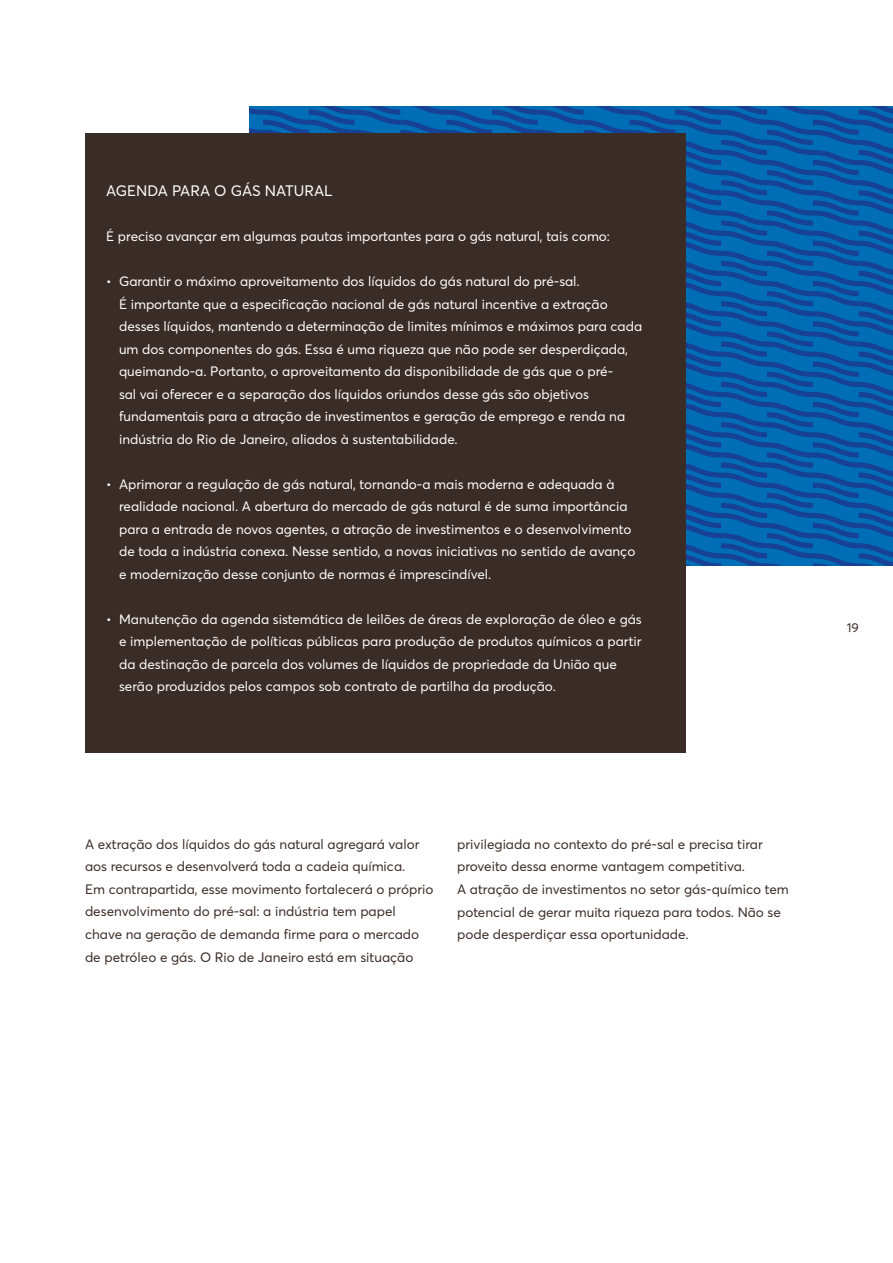
<style>
.page{position:relative;width:893px;height:1263px;background:#fff}
.page>*{position:absolute;margin:0;border:0;box-sizing:border-box;transform-origin:0 0}
.t1{font:15px "Averta";color:#fff}
.t2{font:13.5px/22.5px "Averta";color:#fff}
.t3{font:13.5px/22.5px "Averta";color:#3a2c26}
.t4{font:12.75px "Averta";color:#3a2c26}
</style>
<div class="page">
<svg style="left:250px;top:106px;width:643px;height:460px;background:#085ca9"></svg>
<div style="left:85px;top:133px;width:601px;height:620px;background:#3a2c26"></div>
<p class="t1" style="left:106px;top:181px;width:228px">AGENDA PARA O GÁS NATURAL</p>
<p class="t2" style="left:106px;top:225px;width:505px">É preciso avançar em algumas pautas importantes para o gás natural, tais como:</p>
<p class="t2" style="left:119px;top:270px;width:525px;text-indent:-13px">• Garantir o máximo aproveitamento dos líquidos do gás natural do pré-sal.<br>É importante que a especificação nacional de gás natural incentive a extração desses líquidos, mantendo a determinação de limites mínimos e máximos para cada um dos componentes do gás. Essa é uma riqueza que não pode ser desperdiçada, queimando-a. Portanto, o aproveitamento da disponibilidade de gás que o pré-<br>sal vai oferecer e a separação dos líquidos oriundos desse gás são objetivos fundamentais para a atração de investimentos e geração de emprego e renda na indústria do Rio de Janeiro, aliados à sustentabilidade.</p>
<p class="t2" style="left:119px;top:472px;width:518px;text-indent:-13px">• Aprimorar a regulação de gás natural, tornando-a mais moderna e adequada à realidade nacional. A abertura do mercado de gás natural é de suma importância para a entrada de novos agentes, a atração de investimentos e o desenvolvimento de toda a indústria conexa. Nesse sentido, a novas iniciativas no sentido de avanço e modernização desse conjunto de normas é imprescindível.</p>
<p class="t2" style="left:119px;top:607px;width:524px;text-indent:-13px">• Manutenção da agenda sistemática de leilões de áreas de exploração de óleo e gás e implementação de políticas públicas para produção de produtos químicos a partir da destinação de parcela dos volumes de líquidos de propriedade da União que serão produzidos pelos campos sob contrato de partilha da produção.</p>
<p class="t3" style="left:85px;top:832px;width:350px">A extração dos líquidos do gás natural agregará valor aos recursos e desenvolverá toda a cadeia química.<br>Em contrapartida, esse movimento fortalecerá o próprio desenvolvimento do pré-sal: a indústria tem papel chave na geração de demanda firme para o mercado de petróleo e gás. O Rio de Janeiro está em situação</p>
<p class="t3" style="left:457px;top:832px;width:333px">privilegiada no contexto do pré-sal e precisa tirar proveito dessa enorme vantagem competitiva.<br>A atração de investimentos no setor gás-químico tem potencial de gerar muita riqueza para todos. Não se pode desperdiçar essa oportunidade.</p>
<p class="t4" style="left:847px;top:619px;width:14px">19</p>
</div>
